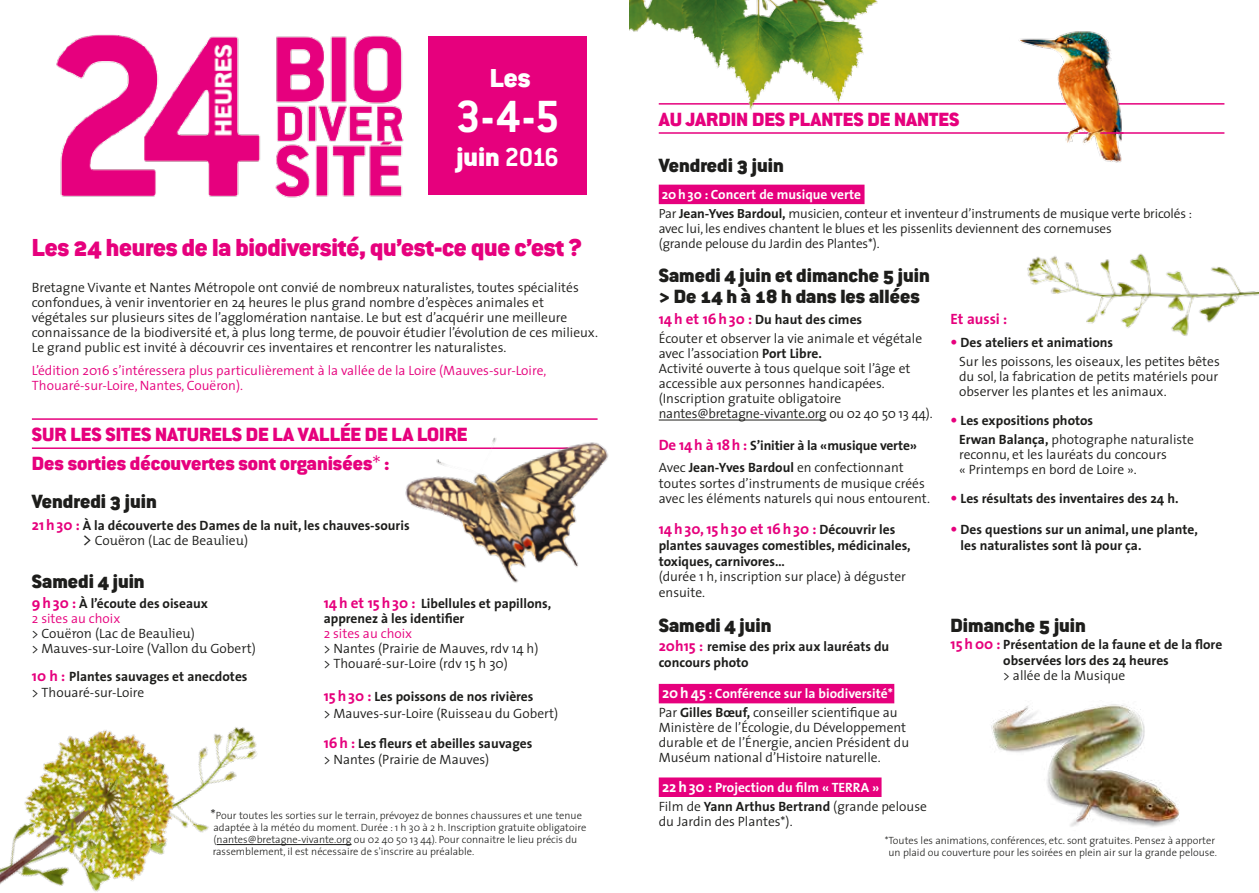
<style>
.page{position:relative;width:1259px;height:893px;background:#fff}
.page>*{position:absolute;margin:0;border:0;box-sizing:border-box;transform-origin:0 0}
.t1{font:700 49.5px "ITC Conduit LTCE";color:#fff}
.t2{font:900 28.5px "Conduit OSITC";color:#fff}
.t3{font:900 27px "Conduit OSITC";letter-spacing:-.01em;color:#e6007d}
.t4{font:900 21px/21px "Conduit OSITC";color:#1d1d1b}
.t5{font:900 21px/29.1px "Conduit OSITC";color:#e6007d}
.t6{font:700 15px "The Sans";color:#e6007d}
.t7{font:300 13.5px/15px "The Sans";color:#1d1d1b}
.t8{font:700 13.5px/15.6px "The Sans";color:#1d1d1b}
.t9{font:700 13.5px/19.2px "The Sans";color:#fff}
.t10{font:300 13.5px/15px "The Sans";color:#e6007d}
.t11{font:300 13.5px/15px "The Mix";color:#1d1d1b}
.t12{font:300 13.2px/15px "The Sans";letter-spacing:-.01em;color:#1d1d1b}
.t13{font:300 10.5px/12px "The Sans";color:#1d1d1b}
.s1{font-family:"ITC Conduit LTCE";font-weight:700}
.s2{font-weight:300}
.s3{font-size:15px;color:#e6007d}
.s4{font-size:18px}
.s5{font-weight:300;color:#e6007d}
.s6{font-family:"The Mix";font-weight:300}
.s7{color:#e6007d}
.s8{font-family:"The Mix"}
.s9{font-weight:700;font-size:15px;color:#e6007d}
.s10{font-weight:700}
.s11{font-size:15px}
.s12{font-size:13.5px;color:#1d1d1b}
.s13{font-weight:700;font-size:16.5px;color:#e6007d}
.s14{font-size:16.5px;color:#e6007d}
.s15{font-weight:300;color:#1d1d1b}
.s16{color:#1d1d1b}
</style>
<div class="page">
<hr style="left:32px;top:418px;width:565px;height:2px;background:#e6007d">
<hr style="left:32px;top:447px;width:565px;height:2px;background:#e6007d">
<hr style="left:217px;top:844px;width:134px;height:1px;background:#1d1d1b">
<hr style="left:659px;top:103px;width:565px;height:2px;background:#e6007d">
<hr style="left:659px;top:132px;width:565px;height:2px;background:#e6007d">
<div style="left:659px;top:185px;width:205px;height:19px;background:#e6007d"></div>
<hr style="left:659px;top:420px;width:167px;height:1px;background:#1d1d1b">
<img style="left:1010px;top:31px;width:125px;height:132px">
<img style="left:215px;top:727px;width:92px;height:119px">
<img style="left:1027px;top:253px;width:232px;height:83px">
<img style="left:0;top:730px;width:215px;height:162px">
<img style="left:334px;top:418px;width:275px;height:165px">
<img style="left:629px;top:0;width:303px;height:134px">
<img style="left:991px;top:704px;width:189px;height:123px">
<hr style="left:1100px;top:132px;width:23px;height:2px;background:#e6007d">
<div style="left:659px;top:684px;width:235px;height:19px;background:#e6007d"></div>
<div style="left:659px;top:777px;width:222px;height:20px;background:#e6007d"></div>
<img style="left:56px;top:34px;width:348px;height:164px">
<div style="left:428px;top:36px;width:159px;height:159px;background:#e6007d"></div>
<h2 class="t2" style="left:490px;top:60px;width:42px">Les</h2>
<h1 class="t1" style="left:456px;top:87px;width:105px">3-4-5</h1>
<h2 class="t2" style="left:456px;top:140px;width:104px">juin <span class="s1">2016</span></h2>
<h3 class="t3" style="left:32px;top:231px;width:551px">Les 24 heures de la biodiversité, qu’est-ce que c’est ?</h3>
<p class="t7" style="left:32px;top:279px;width:568px">Bretagne Vivante et Nantes Métropole ont convié de nombreux naturalistes, toutes spécialités confondues, à venir inventorier en 24 heures le plus grand nombre d’espèces animales et végétales sur plusieurs sites de l’agglomération nantaise. Le but est d’acquérir une meilleure connaissance de la biodiversité et, à plus long terme, de pouvoir étudier l’évolution de ces milieux.<br>Le grand public est invité à découvrir ces inventaires et rencontrer les naturalistes.</p>
<p class="t10" style="left:32px;top:363px;width:516px">L’édition 2016 s’intéressera plus particulièrement à la vallée de la Loire (Mauves-sur-Loire,<br>Thouaré-sur-Loire, Nantes, Couëron).</p>
<h3 class="t5" style="left:32px;top:419px;width:437px">SUR LES SITES NATURELS DE LA VALLÉE DE LA LOIRE<br>Des sorties découvertes sont organisées<span class="s2">*</span> :</h3>
<h3 class="t4" style="left:32px;top:491px;width:126px">Vendredi 3 juin</h3>
<p class="t8" style="left:32px;top:517px;width:379px"><span class="s3">21h30 :</span> À la découverte des Dames de la nuit, les chauves-souris</p>
<p class="t11" style="left:83px;top:533px;width:167px"><span class="s4">&gt;</span> Couëron (Lac de Beaulieu)</p>
<h3 class="t4" style="left:32px;top:570px;width:114px">Samedi 4 juin</h3>
<p class="t8" style="left:32px;top:595px;width:178px;line-height:15px"><span class="s3">9h30 :</span> À l’écoute des oiseaux<br><span class="s5">2 sites au choix</span></p>
<p class="t11" style="left:32px;top:625px;width:225px">&gt; Couëron (Lac de Beaulieu)<br>&gt; Mauves-sur-Loire (Vallon du Gobert)</p>
<p class="t8" style="left:32px;top:668px;width:217px;line-height:16.2px"><span class="s3">10 h :</span> Plantes sauvages et anecdotes <span class="s6">&gt;</span> <span class="s2">Thouaré-sur-Loire</span></p>
<p class="t8" style="left:324px;top:595px;width:229px"><span class="s3">14h et 15h30 :</span> Libellules et papillons, apprenez à les identifier</p>
<p class="t7" style="left:324px;top:626px;width:216px"><span class="s7">2 sites au choix<br></span><span class="s8">&gt;</span> Nantes (Prairie de Mauves, rdv 14 h) <span class="s8">&gt;</span> Thouaré-sur-Loire (rdv 15 h 30)</p>
<p class="t7" style="left:324px;top:688px;width:236px;line-height:16.2px"><span class="s9">15h30 :</span> <span class="s10">Les poissons de nos rivières<br></span><span class="s8">&gt;</span> Mauves-sur-Loire (Ruisseau du Gobert)</p>
<p class="t8" style="left:324px;top:735px;width:210px;line-height:16.2px"><span class="s3">16h :</span> Les fleurs et abeilles sauvages <span class="s6">&gt;</span> <span class="s2">Nantes (Prairie de Mauves)</span></p>
<p class="t13" style="left:210px;top:809px;width:377px"><span class="s11">*</span>Pour toutes les sorties sur le terrain, prévoyez de bonnes chaussures et une tenue adaptée à la météo du moment. Durée : 1 h 30 à 2 h. Inscription gratuite obligatoire (nantes@bretagne-vivante.org ou 02 40 50 13 44). Pour connaitre le lieu précis du rassemblement, il est nécessaire de s'inscrire au préalable.</p>
<h3 class="t5" style="left:659px;top:104px;width:302px">AU JARDIN DES PLANTES DE NANTES</h3>
<h3 class="t4" style="left:659px;top:155px;width:126px">Vendredi 3 juin</h3>
<p class="t9" style="left:661px;top:184px;width:201px">20h30 : Concert de musique verte</p>
<p class="t12" style="left:659px;top:206px;width:535px">Par <span class="s10">Jean-Yves Bardoul,</span> musicien, conteur et inventeur d’instruments de musique verte bricolés : avec lui, les endives chantent le blues et les pissenlits deviennent des cornemuses<br>(grande pelouse du Jardin des Plantes*).</p>
<h3 class="t4" style="left:659px;top:264px;width:273px">Samedi 4 juin et dimanche 5 juin &gt; De 14 h à 18 h dans les allées</h3>
<p class="t7" style="left:659px;top:309px;width:265px;line-height:19.2px"><span class="s9">14h et 16h30 :</span> <span class="s10">Du haut des cimes<br></span>Écouter et observer la vie animale et végétale</p>
<p class="t7" style="left:659px;top:345px;width:275px">avec l’association <span class="s10">Port Libre.<br></span>Activité ouverte à tous quelque soit l’âge et accessible aux personnes handicapées. (Inscription gratuite obligatoire nantes@bretagne-vivante.org ou 02 40 50 13 44).</p>
<p class="t8" style="left:659px;top:434px;width:260px;line-height:21.9px"><span class="s3">De 14h à 18h :</span> S’initier à la «musique verte»<br><span class="s2">Avec</span> Jean-Yves Bardoul <span class="s2">en confectionnant</span></p>
<p class="t7" style="left:659px;top:475px;width:273px;line-height:15.6px">toutes sortes d’instruments de musique créés avec les éléments naturels qui nous entourent.</p>
<p class="t6" style="left:659px;top:517px;width:238px">14h30, 15h30 et 16h30 : <span class="s12">Découvrir les</span></p>
<p class="t8" style="left:659px;top:537px;width:253px">plantes sauvages comestibles, médicinales, toxiques, carnivores…</p>
<p class="t7" style="left:659px;top:568px;width:249px;line-height:15.6px">(durée 1 h, inscription sur place) à déguster ensuite.</p>
<p class="t6" style="left:950px;top:306px;width:58px">Et aussi :</p>
<p class="t7" style="left:959px;top:333px;width:262px;line-height:19.2px;text-indent:-9px"><span class="s13">•</span> <span class="s10">Des ateliers et animations<br></span>Sur les poissons, les oiseaux, les petites bêtes</p>
<p class="t7" style="left:959px;top:369px;width:261px">du sol, la fabrication de petits matériels pour observer les plantes et les animaux.</p>
<p class="t8" style="left:959px;top:411px;width:236px;line-height:19.2px;text-indent:-9px"><span class="s14">•</span> Les expositions photos<br>Erwan Balança, <span class="s2">photographe naturaliste</span></p>
<p class="t7" style="left:959px;top:447px;width:209px">reconnu, et les lauréats du concours « Printemps en bord de Loire ».</p>
<p class="t8" style="left:950px;top:490px;width:229px"><span class="s14">•</span> Les résultats des inventaires des 24 h.</p>
<p class="t8" style="left:960px;top:522px;width:239px;text-indent:-10px"><span class="s14">•</span> Des questions sur un animal, une plante, les naturalistes sont là pour ça.</p>
<h3 class="t4" style="left:659px;top:614px;width:114px">Samedi 4 juin</h3>
<p class="t8" style="left:659px;top:639px;width:232px"><span class="s3">20h15 :</span> remise des prix aux lauréats du concours photo</p>
<p class="t9" style="left:659px;top:684px;width:240px"><span class="s11">20h45</span> : Conférence sur la biodiversité*<br><span class="s15">Par</span> <span class="s16">Gilles Bœuf,</span> <span class="s15">conseiller scientifique au</span></p>
<p class="t7" style="left:659px;top:720px;width:252px">Ministère de l’Écologie, du Développement durable et de l’Énergie, ancien Président du<br>Muséum national d’Histoire naturelle.</p>
<p class="t9" style="left:659px;top:777px;width:270px"><span class="s11">22h30 :</span> Projection du film « TERRA »<br><span class="s15">Film de</span> <span class="s16">Yann Arthus Bertrand</span> <span class="s15">(grande pelouse</span></p>
<p class="t7" style="left:659px;top:813px;width:135px">du Jardin des Plantes*).</p>
<h3 class="t4" style="left:950px;top:614px;width:137px">Dimanche 5 juin</h3>
<p class="t8" style="left:1003px;top:636px;width:220px;text-indent:-53px"><span class="s3">15h00 :</span> Présentation de la faune et de la flore observées lors des 24 heures<br><span class="s6">&gt;</span> <span class="s2">allée de la Musique</span></p>
<p class="t13" style="left:884px;top:834px;width:334px;text-align:center">*Toutes les animations, conférences, etc. sont gratuites. Pensez à apporter un plaid ou couverture pour les soirées en plein air sur la grande pelouse.</p>
</div>
